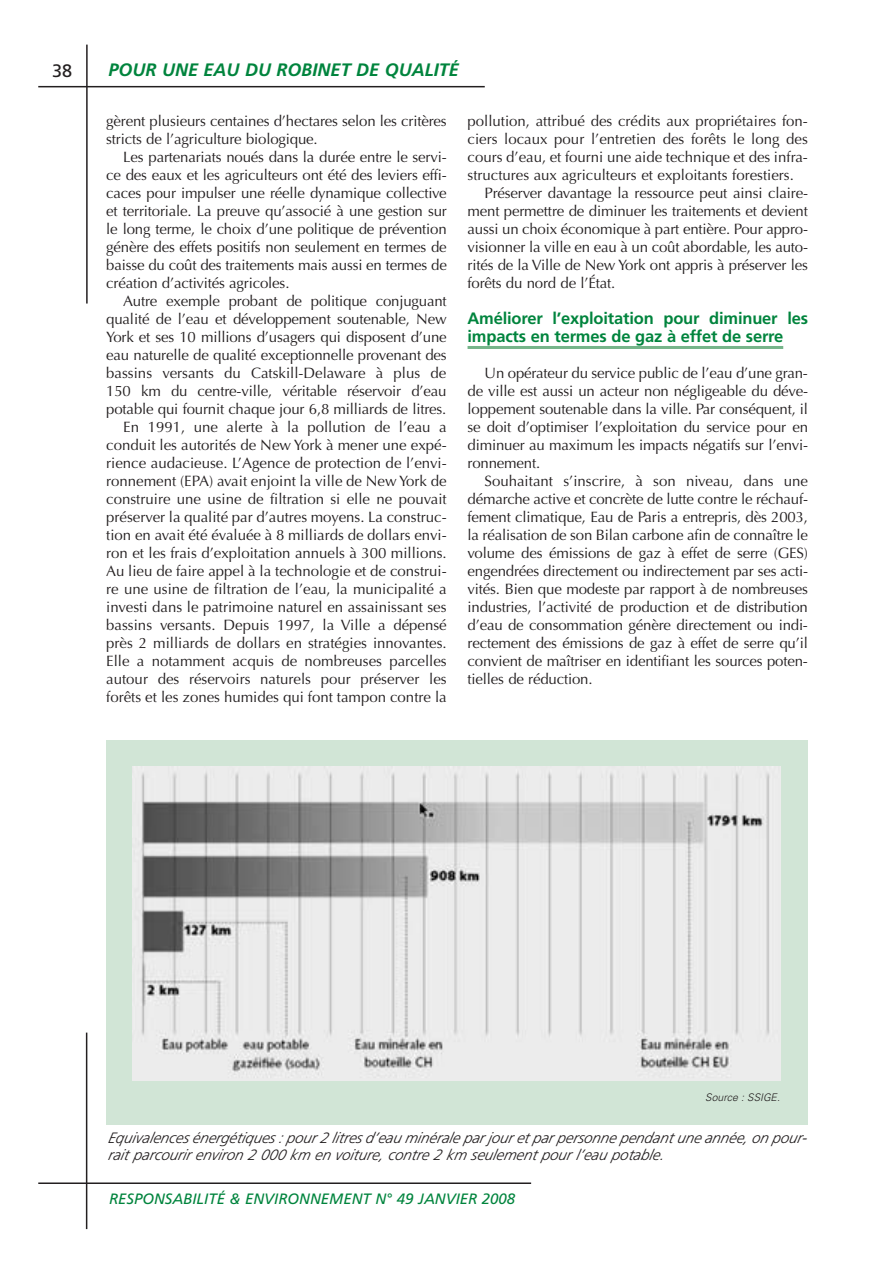
<style>
.page{position:relative;width:893px;height:1263px;background:#fff}
.page>*{position:absolute;margin:0;border:0;box-sizing:border-box;transform-origin:0 0}
.t1{font:italic 700 18px "Frutiger";color:#00843d}
.t2{font:18px "Frutiger";color:#231f20}
.t3{font:700 16.5px/18px "Frutiger";letter-spacing:-.01em;color:#00843d}
.t4{font:15px/18px "Optima";color:#231f20;text-align:justify}
.t5{font:italic 300 15px/16.5px "Frutiger";color:#231f20}
.t6{font:italic 15px "Frutiger";color:#00843d}
.t7{font:italic 300 10.5px "Univers";color:#231f20}
</style>
<div class="page">
<hr style="left:38px;top:86px;width:447px;height:1px;background:#231f20">
<hr style="left:86px;top:45px;width:2px;height:259px;background:#231f20">
<hr style="left:86px;top:1032px;width:1px;height:197px;background:#231f20">
<hr style="left:38px;top:1182px;width:493px;height:2px;background:#231f20">
<hr style="left:468px;top:346px;width:315px;height:3px;background:#76b48a">
<div style="left:106px;top:740px;width:702px;height:384px;background:#d1e5d6"></div>
<img style="left:132px;top:766px;width:648px;height:314px">
<p class="t2" style="left:52px;top:63px;width:22px">38</p>
<p class="t1" style="left:109px;top:62px;width:352px">POUR UNE EAU DU ROBINET DE QUALITÉ</p>
<p class="t4" style="left:106px;top:112px;width:342px">gèrent plusieurs centaines d’hectares selon les critères stricts de l’agriculture biologique.</p>
<p class="t4" style="left:106px;top:148px;width:342px;text-indent:17px">Les partenariats noués dans la durée entre le servi&shy;ce des eaux et les agriculteurs ont été des leviers effi&shy;caces pour impulser une réelle dynamique collective et territoriale. La preuve qu’associé à une gestion sur le long terme, le choix d’une politique de prévention génère des effets positifs non seulement en termes de baisse du coût des traitements mais aussi en termes de création d’activités agricoles.</p>
<p class="t4" style="left:106px;top:292px;width:342px;text-align:right">Autre exemple probant de politique conjuguant qualité de l’eau et développement soutenable, New York et ses 10 millions d’usagers qui disposent d’une eau naturelle de qualité exceptionnelle provenant des bassins versants du Catskill-Delaware à plus de 150 km du centre-ville, véritable réservoir d’eau potable qui fournit chaque jour 6,8 milliards de litres.<br>En 1991, une alerte à la pollution de l’eau a conduit les autorités de New York à mener une expé&shy;rience audacieuse. L’Agence de protection de l’envi&shy;ronnement (EPA) avait enjoint la ville de New York de construire une usine de filtration si elle ne pouvait préserver la qualité par d’autres moyens. La construc&shy;tion en avait été évaluée à 8 milliards de dollars envi&shy;ron et les frais d’exploitation annuels à 300 millions.<br>Au lieu de faire appel à la technologie et de construi&shy;re une usine de filtration de l’eau, la municipalité a investi dans le patrimoine naturel en assainissant ses bassins versants. Depuis 1997, la Ville a dépensé près 2 milliards de dollars en stratégies innovantes.<br>Elle a notamment acquis de nombreuses parcelles autour des réservoirs naturels pour préserver les forêts et les zones humides qui font tampon contre la</p>
<p class="t4" style="left:467px;top:112px;width:342px">pollution, attribué des crédits aux propriétaires fon-</p>
<p class="t4" style="left:467px;top:130px;width:342px">ciers locaux pour l’entretien des forêts le long des</p>
<p class="t4" style="left:467px;top:148px;width:342px">cours d’eau, et fourni une aide technique et des infra-</p>
<p class="t4" style="left:467px;top:166px;width:328px">structures aux agriculteurs et exploitants forestiers.</p>
<p class="t4" style="left:485px;top:184px;width:325px">Préserver davantage la ressource peut ainsi claire-</p>
<p class="t4" style="left:467px;top:202px;width:342px">ment permettre de diminuer les traitements et devient</p>
<p class="t4" style="left:467px;top:220px;width:342px">aussi un choix économique à part entière. Pour appro-</p>
<p class="t4" style="left:467px;top:238px;width:342px">visionner la ville en eau à un coût abordable, les auto-</p>
<p class="t4" style="left:467px;top:256px;width:342px">rités de la Ville de New York ont appris à préserver les</p>
<p class="t4" style="left:467px;top:274px;width:149px">forêts du nord de l’État.</p>
<p class="t3" style="left:468px;top:311px;width:342px">Améliorer l’exploitation pour diminuer les impacts en termes de gaz à effet de serre</p>
<p class="t4" style="left:468px;top:364px;width:342px;text-indent:17px">Un opérateur du service public de l’eau d’une gran&shy;de ville est aussi un acteur non négligeable du déve&shy;loppement soutenable dans la ville. Par conséquent, il se doit d’optimiser l’exploitation du service pour en diminuer au maximum les impacts négatifs sur l’envi&shy;ronnement.</p>
<p class="t4" style="left:468px;top:472px;width:342px;text-indent:17px">Souhaitant s’inscrire, à son niveau, dans une démarche active et concrète de lutte contre le réchauf&shy;fement climatique, Eau de Paris a entrepris, dès 2003, la réalisation de son Bilan carbone afin de connaître le volume des émissions de gaz à effet de serre (GES) engendrées directement ou indirectement par ses acti&shy;vités. Bien que modeste par rapport à de nombreuses industries, l’activité de production et de distribution d’eau de consommation génère directement ou indi&shy;rectement des émissions de gaz à effet de serre qu’il convient de maîtriser en identifiant les sources poten&shy;tielles de réduction.</p>
<p class="t7" style="left:705px;top:1093px;width:76px">Source : SSIGE.</p>
<p class="t5" style="left:108px;top:1131px;width:703px">Equivalences énergétiques :pour 2 litres d ’eau minérale par jour et par personne pendant une année, on pour&shy;rait parcourir environ 2 000 km en voiture, contre 2 km seulement pour l ’eau potable.</p>
<p class="t6" style="left:109px;top:1193px;width:408px">RESPONSABILITÉ &amp; ENVIRONNEMENT N° 49 JANVIER 2008</p>
</div>
